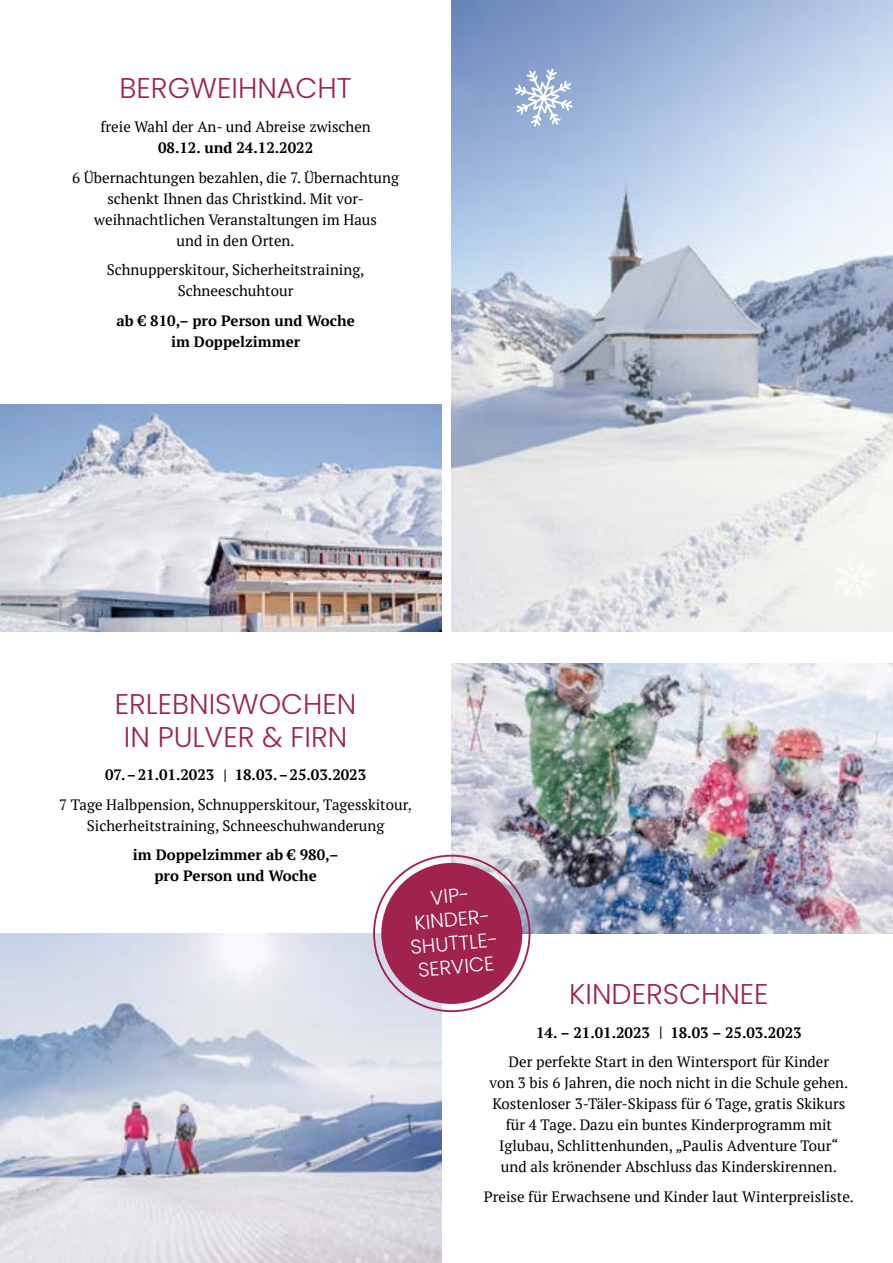
<style>
.page{position:relative;width:893px;height:1263px;background:#fff}
.page>*{position:absolute;margin:0;border:0;box-sizing:border-box;transform-origin:0 0}
.t1{font:300 28.5px/33px "Poppins";color:#9f224f;text-align:center}
.t2{font:300 19.95px/23.7px "Poppins";color:#fff;text-align:center}
.t3{font:15px/21px "PT Serif";color:#000;text-align:center}
.t4{font:700 15px/21px "PT Serif";color:#000;text-align:center}
</style>
<div class="page">
<img style="left:452px;top:0;width:441px;height:631px">
<img style="left:0;top:405px;width:441px;height:226px">
<svg style="left:834px;top:557px;width:42px;height:42px"></svg>
<img style="left:0;top:933px;width:441px;height:330px">
<img style="left:452px;top:663px;width:441px;height:270px">
<div style="left:381px;top:863px;width:141px;height:141px;background:#9f224f;border-radius:50%"></div>
<svg style="left:514px;top:69px;width:59px;height:58px"></svg>
<h1 class="t1" style="left:120px;top:72px;width:234px">BERGWEIHNACHT</h1>
<p class="t3" style="left:100px;top:116px;width:272px">freie Wahl der An- und Abreise zwischen</p>
<p class="t4" style="left:158px;top:137px;width:157px">08.12. und 24.12.2022</p>
<p class="t3" style="left:72px;top:167px;width:328px">6 Übernachtungen bezahlen, die 7. Übernachtung schenkt Ihnen das Christkind. Mit vor&shy;weihnachtlichen Veranstaltungen im Haus<br>und in den Orten.</p>
<p class="t3" style="left:107px;top:259px;width:259px">Schnupperskitour, Sicherheitstraining,<br>Schneeschuhtour</p>
<p class="t4" style="left:117px;top:310px;width:240px">ab € 810,– pro Person und Woche im Doppelzimmer</p>
<h1 class="t1" style="left:115px;top:687px;width:243px">ERLEBNISWOCHEN<br>IN PULVER &amp; FIRN</h1>
<p class="t4" style="left:105px;top:764px;width:263px">07.–21.01.2023 | 18.03.–25.03.2023</p>
<p class="t3" style="left:59px;top:794px;width:355px">7 Tage Halbpension, Schnupperskitour, Tagesskitour,<br>Sicherheitstraining, Schneeschuhwanderung</p>
<p class="t4" style="left:133px;top:844px;width:207px">im Doppelzimmer ab € 980,– pro Person und Woche</p>
<h2 class="t2" style="left:405px;top:888px;width:89px;rotate:-5deg">VIP-<br>KINDER-<br>SHUTTLE-<br>SERVICE</h2>
<h1 class="t1" style="left:569px;top:977px;width:201px">KINDERSCHNEE</h1>
<p class="t4" style="left:536px;top:1021px;width:267px">14. – 21.01.2023 | 18.03 – 25.03.2023</p>
<p class="t3" style="left:489px;top:1051px;width:360px">Der perfekte Start in den Wintersport für Kinder<br>von 3 bis 6 Jahren, die noch nicht in die Schule gehen.<br>Kostenloser 3-Täler-Skipass für 6 Tage, gratis Skikurs für 4 Tage. Dazu ein buntes Kinderprogramm mit Iglubau, Schlittenhunden, „Paulis Adventure Tour“ und als krönender Abschluss das Kinderskirennen.</p>
<p class="t3" style="left:484px;top:1185px;width:372px">Preise für Erwachsene und Kinder laut Winterpreisliste.</p>
</div>
